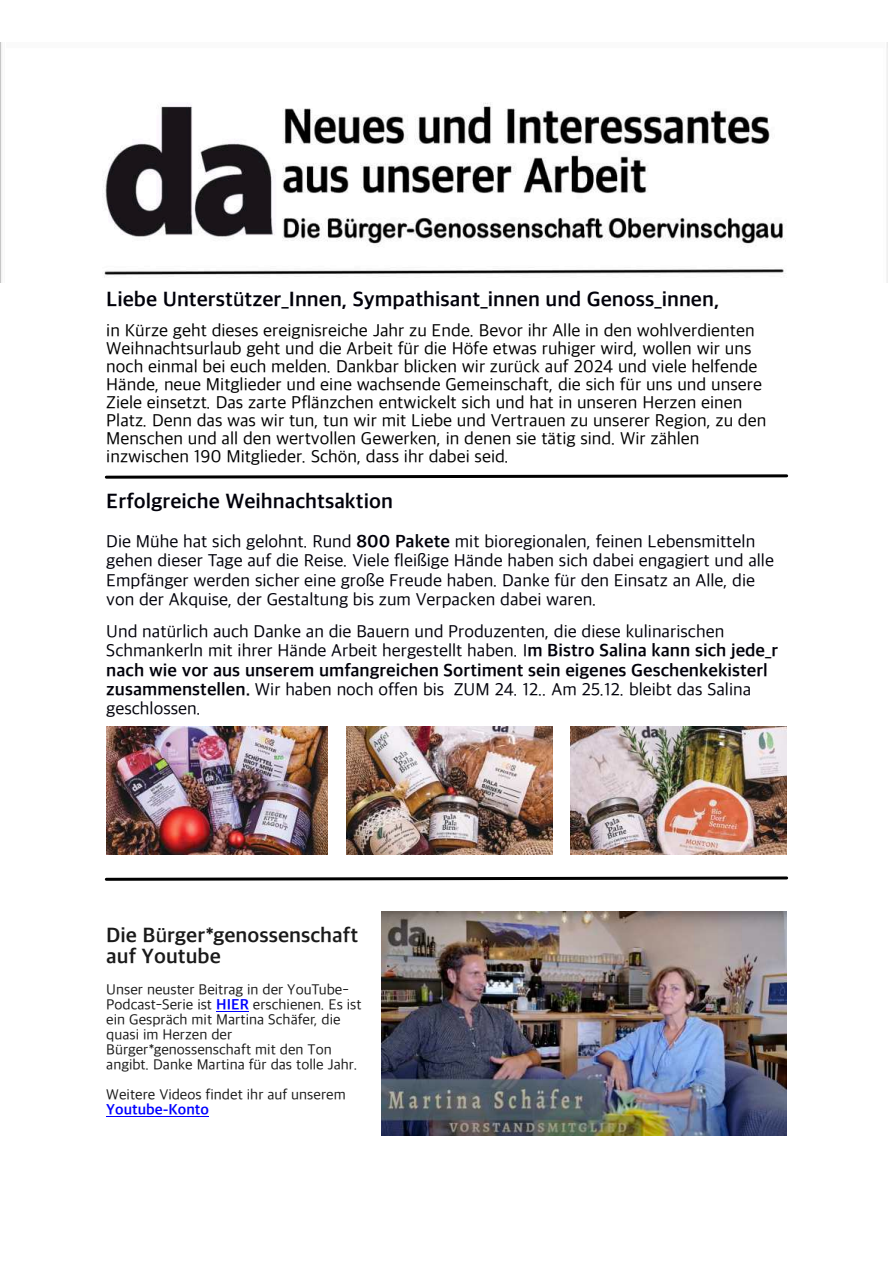
<style>
.page{position:relative;width:893px;height:1263px;background:#fff}
.page>*{position:absolute;margin:0;border:0;box-sizing:border-box;transform-origin:0 0}
.t1{font:21px "Apple SD Gothic Neo B";color:#00000a}
.t2{font:21px/21px "Apple SD Gothic Neo B";color:#1a1a1a}
.t3{font:18px/18px "Apple SD Gothic Neo R";color:#000}
.t4{font:18px/19.4px "Apple SD Gothic Neo R";color:#00000a}
.t5{font:18px "Apple SD Gothic Neo B";color:#00000a}
.t6{font:15px/15px "Apple SD Gothic Neo R";color:#1a1a1a}
.t7{font:15px "Apple SD Gothic Neo B";color:#00f}
.s1{font-family:"Apple SD Gothic Neo B"}
.s2{font-family:"Apple SD Gothic Neo B";color:#00f}
</style>
<div class="page">
<img style="left:0;top:43px;width:888px;height:240px">
<img style="left:106px;top:727px;width:222px;height:127px">
<img style="left:346px;top:727px;width:207px;height:127px">
<img style="left:571px;top:727px;width:216px;height:127px">
<svg style="left:104px;top:474px;width:685px;height:5px"></svg>
<svg style="left:104px;top:876px;width:685px;height:5px"></svg>
<img style="left:382px;top:912px;width:405px;height:223px">
<hr style="left:216px;top:1011px;width:33px;height:1px;background:#00f">
<hr style="left:106px;top:1116px;width:103px;height:1px;background:#00f">
<p class="t1" style="left:106px;top:285px;width:614px">Liebe Unterstützer_Innen, Sympathisant_innen und Genoss_innen,</p>
<p class="t3" style="left:106px;top:321px;width:662px">in Kürze geht dieses ereignisreiche Jahr zu Ende. Bevor ihr Alle in den wohlverdienten Weihnachtsurlaub geht und die Arbeit für die Höfe etwas ruhiger wird, wollen wir uns noch einmal bei euch melden. Dankbar blicken wir zurück auf 2024 und viele helfende Hände, neue Mitglieder und eine wachsende Gemeinschaft, die sich für uns und unsere Ziele einsetzt. Das zarte Pflänzchen entwickelt sich und hat in unseren Herzen einen Platz. Denn das was wir tun, tun wir mit Liebe und Vertrauen zu unserer Region, zu den Menschen und all den wertvollen Gewerken, in denen sie tätig sind. Wir zählen inzwischen 190 Mitglieder. Schön, dass ihr dabei seid.</p>
<p class="t1" style="left:106px;top:487px;width:288px">Erfolgreiche Weihnachtsaktion</p>
<p class="t4" style="left:106px;top:531px;width:669px">Die Mühe hat sich gelohnt. Rund <span class="s1">800 Pakete</span> mit bioregionalen, feinen Lebensmitteln gehen dieser Tage auf die Reise. Viele fleißige Hände haben sich dabei engagiert und alle Empfänger werden sicher eine große Freude haben. Danke für den Einsatz an Alle, die von der Akquise, der Gestaltung bis zum Verpacken dabei waren.</p>
<p class="t4" style="left:106px;top:620px;width:673px">Und natürlich auch Danke an die Bauern und Produzenten, die diese kulinarischen<br>Schmankerln mit ihrer Hände Arbeit hergestellt haben. I<span class="s1">m Bistro Salina kann sich jede_r</span></p>
<p class="t5" style="left:106px;top:657px;width:663px">nach wie vor aus unserem umfangreichen Sortiment sein eigenes Geschenkekisterl</p>
<p class="t4" style="left:106px;top:679px;width:646px"><span class="s1">zusammenstellen.</span> Wir haben noch offen bis ZUM 24. 12.. Am 25.12. bleibt das Salina geschlossen.</p>
<p class="t2" style="left:106px;top:924px;width:254px">Die Bürger*genossenschaft auf Youtube</p>
<p class="t6" style="left:106px;top:981px;width:257px">Unser neuster Beitrag in der YouTube-Podcast-Serie ist <span class="s2">HIER</span> erschienen. Es ist ein Gespräch mit Martina Schäfer, die quasi im Herzen der Bürger*genossenschaft mit den Ton angibt. Danke Martina für das tolle Jahr.</p>
<p class="t6" style="left:106px;top:1086px;width:241px">Weitere Videos findet ihr auf unserem</p>
<p class="t7" style="left:106px;top:1099px;width:104px">Youtube-Konto</p>
</div>
